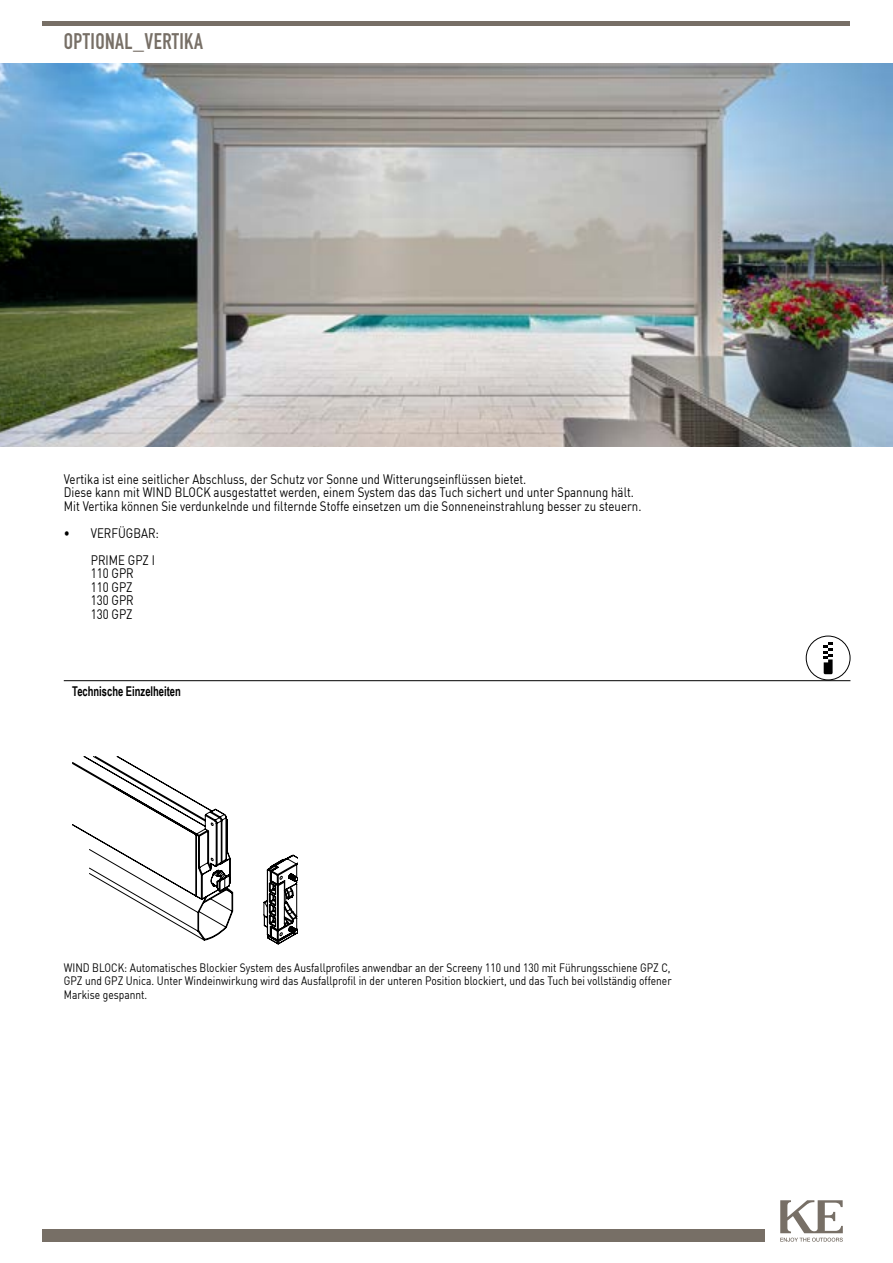
<style>
.page{position:relative;width:893px;height:1263px;background:#fff}
.page>*{position:absolute;margin:0;border:0;box-sizing:border-box;transform-origin:0 0}
.t1{font:22.2px "DIN Engschrift Std";letter-spacing:.02em;color:#776f66}
.t2{font:13.5px/13.5px "DIN";color:#000;scale:.85 1}
.t3{font:700 13.5px "Arial Narrow";color:#000;scale:.85 1}
.t4{font:12px/13.5px "DIN";color:#000;text-align:justify;scale:.85 1}
</style>
<div class="page">
<div style="left:43px;top:1229px;width:722px;height:13px;background:#776f66"></div>
<svg style="left:780px;top:1200px;width:63px;height:42px"></svg>
<div style="left:806px;top:636px;width:44px;height:44px;border:1px solid #000;border-radius:50%"></div>
<svg style="left:824px;top:642px;width:9px;height:32px"></svg>
<hr style="left:64px;top:680px;width:786px;height:1px;background:#000">
<img style="left:0;top:64px;width:893px;height:382px">
<div style="left:43px;top:21px;width:807px;height:5px;background:#776f66"></div>
<svg style="left:72px;top:756px;width:226px;height:188px"></svg>
<h1 class="t1" style="left:64px;top:28px;width:141px">OPTIONAL_VERTIKA</h1>
<p class="t2" style="left:64px;top:472px;width:681px">Vertika ist eine seitlicher Abschluss, der Schutz vor Sonne und Witterungseinflüssen bietet.<br>Diese kann mit WIND BLOCK ausgestattet werden, einem System das das Tuch sichert und unter Spannung hält.<br>Mit Vertika können Sie verdunkelnde und filternde Stoffe einsetzen um die Sonneneinstrahlung besser zu steuern.</p>
<p class="t2" style="left:64px;top:519px;width:114px;line-height:27px;text-align:right">• VERFÜGBAR:<br>PRIME GPZ I</p>
<p class="t2" style="left:91px;top:566px;width:52px;text-align:justify">110 GPR 110 GPZ 130 GPR 130 GPZ</p>
<p class="t3" style="left:72px;top:681px;width:129px">Technische Einzelheiten</p>
<p class="t4" style="left:64px;top:960px;width:717px">WIND BLOCK: Automatisches Blockier System des Ausfallprofiles anwendbar an der Screeny 110 und 130 mit Fü hrungsschiene GPZ C, GPZ und GPZ Unica. Unter Windeinwirkung wird das Ausfallprofil in der unteren Position blockiert, und das Tuch bei vollständig offener Markise gespannt.</p>
</div>
